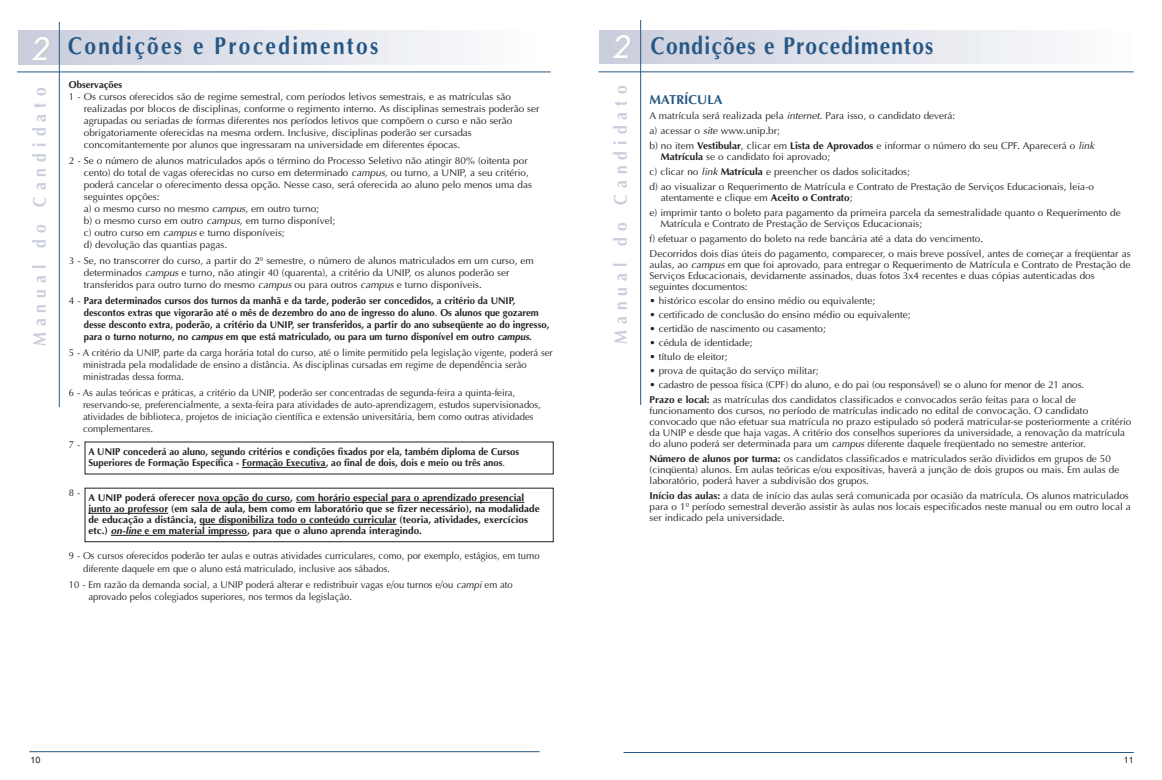
<style>
.page{position:relative;width:1162px;height:780px;background:#fff}
.page>*{position:absolute;margin:0;border:0;box-sizing:border-box;transform-origin:0 0}
.t1{font:700 24.4px "Optima";letter-spacing:.055em;color:#275885;scale:.86 1}
.t2{font:700 24.4px "Optima";letter-spacing:.11em;color:#275885;scale:.86 1}
.t3{font:700 18.3px "Optima";letter-spacing:.39em;color:#c9cddc;scale:.86 1}
.t4{font:700 13px "Optima";color:#275885}
.t5{font:10px/12px "Optima";color:#231f20}
.t6{font:10px/12px "Optima";color:#231f20;scale:.95 1}
.t7{font:700 10px/12px "Optima";color:#231f20;scale:.95 1}
.t8{font:700 10px/11px "Optima";color:#231f20}
.t9{font:9px "Helvetica";color:#231f20}
.s1{font-family:"Futura";font-weight:400;font-style:italic;font-size:30px;color:#fff}
.s2{font-style:italic}
.s3{font-weight:400}
.s4{font-weight:700}
</style>
<div class="page">
<div style="left:600px;top:30px;width:534px;height:34px;background:linear-gradient(to right,#c8cddc,#fdfdfe)"></div>
<hr style="left:599px;top:72px;width:535px;height:1px;background:#275885">
<hr style="left:640px;top:20px;width:1px;height:385px;background:#275885">
<hr style="left:623px;top:752px;width:511px;height:1px;background:#275885">
<div style="left:18px;top:30px;width:521px;height:34px;background:linear-gradient(to right,#c8ccdb,#fdfefe)"></div>
<hr style="left:29px;top:751px;width:511px;height:1px;background:#275885">
<hr style="left:17px;top:72px;width:534px;height:1px;background:#275885">
<hr style="left:59px;top:22px;width:1px;height:385px;background:#275885">
<hr style="left:242px;top:467px;width:84px;height:1px;background:#231f20">
<hr style="left:198px;top:502px;width:92px;height:1px;background:#231f20">
<hr style="left:296px;top:502px;width:228px;height:1px;background:#231f20">
<hr style="left:88px;top:513px;width:80px;height:1px;background:#231f20">
<hr style="left:200px;top:524px;width:197px;height:1px;background:#231f20">
<hr style="left:111px;top:535px;width:34px;height:1px;background:#231f20">
<hr style="left:145px;top:535px;width:102px;height:1px;background:#231f20">
<div style="left:85px;top:488px;width:469px;height:54px;border:1px solid #231f20"></div>
<h1 class="t2" style="left:31px;top:35px;width:406px"><span class="s1">2</span> Condições e Procedimentos</h1>
<p class="t7" style="left:69px;top:80px;width:58px">Observações</p>
<p class="t5" style="left:84px;top:92px;width:457px;text-indent:-15px">1 - Os cursos oferecidos são de regime semestral, com períodos letivos semestrais, e as matrículas são realizadas por blocos de disciplinas, conforme o regimento interno. As disciplinas semestrais poderão ser agrupadas ou seriadas de formas diferentes nos períodos letivos que compõem o curso e não serão obrigatoriamente oferecidas na mesma ordem. Inclusive, disciplinas poderão ser cursadas concomitantemente por alunos que ingressaram na universidade em diferentes épocas.</p>
<p class="t5" style="left:84px;top:156px;width:450px;text-indent:-15px">2 - Se o número de alunos matriculados após o término do Processo Seletivo não atingir 80% (oitenta por cento) do total de vagas oferecidas no curso em determinado <span class="s2">campus,</span> ou turno, a UNIP, a seu critério, poderá cancelar o oferecimento dessa opção. Nesse caso, será oferecida ao aluno pelo menos uma das seguintes opções:<br>a) o mesmo curso no mesmo <span class="s2">campus</span>, em outro turno;<br>b) o mesmo curso em outro <span class="s2">campus</span>, em turno disponível;<br>c) outro curso em <span class="s2">campus</span> e turno disponíveis;<br>d) devolução das quantias pagas.</p>
<p class="t5" style="left:84px;top:256px;width:452px;text-indent:-15px">3 - Se, no transcorrer do curso, a partir do 2º semestre, o número de alunos matriculados em um curso, em determinados <span class="s2">campus</span> e turno, não atingir 40 (quarenta), a critério da UNIP, os alunos poderão ser transferidos para outro turno do mesmo <span class="s2">campus</span> ou para outros <span class="s2">campus</span> e turno disponíveis.</p>
<p class="t7" style="left:84px;top:296px;width:492px;text-indent:-15px"><span class="s3">4 -</span> Para determinados cursos dos turnos da manhã e da tarde, poderão ser concedidos, a critério da UNIP, descontos extras que vigorarão até o mês de dezembro do ano de ingresso do aluno<span class="s3">.</span> Os alunos que gozarem desse desconto extra, poderão, a critério da UNIP, ser transferidos, a partir do ano subseqüente ao do ingresso, para o turno noturno, no <span class="s2">campus</span> em que está matriculado, ou para um turno disponível em outro <span class="s2">campus</span>.</p>
<p class="t6" style="left:83px;top:348px;width:496px;text-indent:-14px">5 - A critério da UNIP, parte da carga horária total do curso, até o limite permitido pela legislação vigente, poderá ser ministrada pela modalidade de ensino a distância. As disciplinas cursadas em regime de dependência serão ministradas dessa forma.</p>
<p class="t6" style="left:83px;top:388px;width:483px;text-indent:-14px">6 - As aulas teóricas e práticas, a critério da UNIP, poderão ser concentradas de segunda-feira a quinta-feira, reservando-se, preferencialmente, a sexta-feira para atividades de auto-aprendizagem, estudos supervisionados, atividades de biblioteca, projetos de iniciação científica e extensão universitária, bem como outras atividades complementares.</p>
<p class="t6" style="left:69px;top:440px;width:13px">7 -</p>
<h2 class="t3" style="left:32px;top:346px;width:302px;rotate:-90deg">Manual do Candidato</h2>
<p class="t7" style="left:88px;top:447px;width:455px;line-height:11px">A UNIP concederá ao aluno, segundo critérios e condições fixados por ela, também diploma de Cursos<br>Superiores de Formação Específica - Formação Executiva, ao final de dois, dois e meio ou três anos<span class="s3">.</span></p>
<p class="t8" style="left:88px;top:493px;width:453px">A UNIP poderá oferecer nova opção do curso, com horário especial para o aprendizado presencial junto ao professor (em sala de aula, bem como em laboratório que se fizer necessário), na modalidade de educação a distância, que disponibiliza todo o conteúdo curricular (teoria, atividades, exercícios etc.) <span class="s2">on-line</span> e em material impresso, para que o aluno aprenda interagindo.</p>
<p class="t6" style="left:69px;top:488px;width:13px">8 -</p>
<p class="t6" style="left:83px;top:550px;width:482px;line-height:13px;text-indent:-14px">9 - Os cursos oferecidos poderão ter aulas e outras atividades curriculares, como, por exemplo, estágios, em turno diferente daquele em que o aluno está matriculado, inclusive aos sábados.</p>
<p class="t6" style="left:88px;top:580px;width:448px;text-indent:-19px">10 - Em razão da demanda social, a UNIP poderá alterar e redistribuir vagas e/ou turnos e/ou <span class="s2">campi</span> em ato aprovado pelos colegiados superiores, nos termos da legislação.</p>
<h1 class="t1" style="left:611px;top:35px;width:376px"><span class="s1">2</span> Condições e Procedimentos</h1>
<h3 class="t4" style="left:650px;top:94px;width:74px">MATRÍCULA</h3>
<p class="t5" style="left:650px;top:109px;width:446px;line-height:15px">A matrícula será realizada pela <span class="s2">internet</span>. Para isso, o candidato deverá:<br>a) acessar o <span class="s2">site</span> www.unip.br;<br>b) no item <span class="s4">Vestibular</span>, clicar em <span class="s4">Lista de Aprovados</span> e informar o número do seu CPF. Aparecerá o <span class="s2">link</span></p>
<p class="t5" style="left:650px;top:150px;width:446px;line-height:15px;text-indent:11px"><span class="s4">Matrícula</span> se o candidato foi aprovado;<br>c) clicar no <span class="s2">link</span> <span class="s4">Matrícula</span> e preencher os dados solicitados;<br>d) ao visualizar o Requerimento de Matrícula e Contrato de Prestação de Serviços Educacionais, leia-o</p>
<p class="t5" style="left:650px;top:191px;width:473px;line-height:15px;text-indent:11px">atentamente e clique em <span class="s4">Aceito o Contrato</span>;<br>e) imprimir tanto o boleto para pagamento da primeira parcela da semestralidade quanto o Requerimento de</p>
<p class="t5" style="left:650px;top:217px;width:482px;line-height:15px;text-indent:11px">Matrícula e Contrato de Prestação de Serviços Educacionais;<br>f) efetuar o pagamento do boleto na rede bancária até a data do vencimento.<br>Decorridos dois dias úteis do pagamento, comparecer, o mais breve possível, antes de começar a freqüentar as</p>
<p class="t5" style="left:650px;top:260px;width:482px;line-height:11px">aulas, ao <span class="s2">campus</span> em que foi aprovado, para entregar o Requerimento de Matrícula e Contrato de Prestação de<br>Serviços Educacionais, devidamente assinados, duas fotos 3x4 recentes e duas cópias autenticadas dos seguintes documentos:</p>
<p class="t5" style="left:650px;top:295px;width:227px">• histórico escolar do ensino médio ou equivalente;</p>
<p class="t5" style="left:650px;top:309px;width:263px">• certificado de conclusão do ensino médio ou equivalente;</p>
<p class="t5" style="left:650px;top:323px;width:178px">• certidão de nascimento ou casamento;</p>
<p class="t5" style="left:650px;top:337px;width:105px">• cédula de identidade;</p>
<p class="t5" style="left:650px;top:351px;width:80px">• título de eleitor;</p>
<p class="t5" style="left:650px;top:365px;width:170px">• prova de quitação do serviço militar;</p>
<p class="t5" style="left:650px;top:378px;width:436px;line-height:15px">• cadastro de pessoa física (CPF) do aluno, e do pai (ou responsável) se o aluno for menor de 21 anos.<br><span class="s4">Prazo e local:</span> as matrículas dos candidatos classificados e convocados serão feitas para o local de</p>
<p class="t5" style="left:650px;top:406px;width:483px;line-height:11px">funcionamento dos cursos, no período de matrículas indicado no edital de convocação. O candidato convocado que não efetuar sua matrícula no prazo estipulado só poderá matricular-se posteriormente a critério da UNIP e desde que haja vagas. A critério dos conselhos superiores da universidade, a renovação da matrícula do aluno poderá ser determinada para um <span class="s2">campus</span> diferente daquele freqüentado no semestre anterior.</p>
<p class="t5" style="left:650px;top:454px;width:471px;line-height:11px"><span class="s4">Número de alunos por turma:</span> os candidatos classificados e matriculados serão divididos em grupos de 50 (cinqüenta) alunos. Em aulas teóricas e/ou expositivas, haverá a junção de dois grupos ou mais. Em aulas de laboratório, poderá haver a subdivisão dos grupos.</p>
<p class="t5" style="left:650px;top:491px;width:483px;line-height:11px"><span class="s4">Início das aulas:</span> a data de início das aulas será comunicada por ocasião da matrícula. Os alunos matriculados para o 1º período semestral deverão assistir às aulas nos locais especificados neste manual ou em outro local a ser indicado pela universidade.</p>
<h2 class="t3" style="left:613px;top:344px;width:302px;rotate:-90deg">Manual do Candidato</h2>
<p class="t9" style="left:31px;top:756px;width:12px">10</p>
<p class="t9" style="left:1124px;top:757px;width:12px">11</p>
</div>
